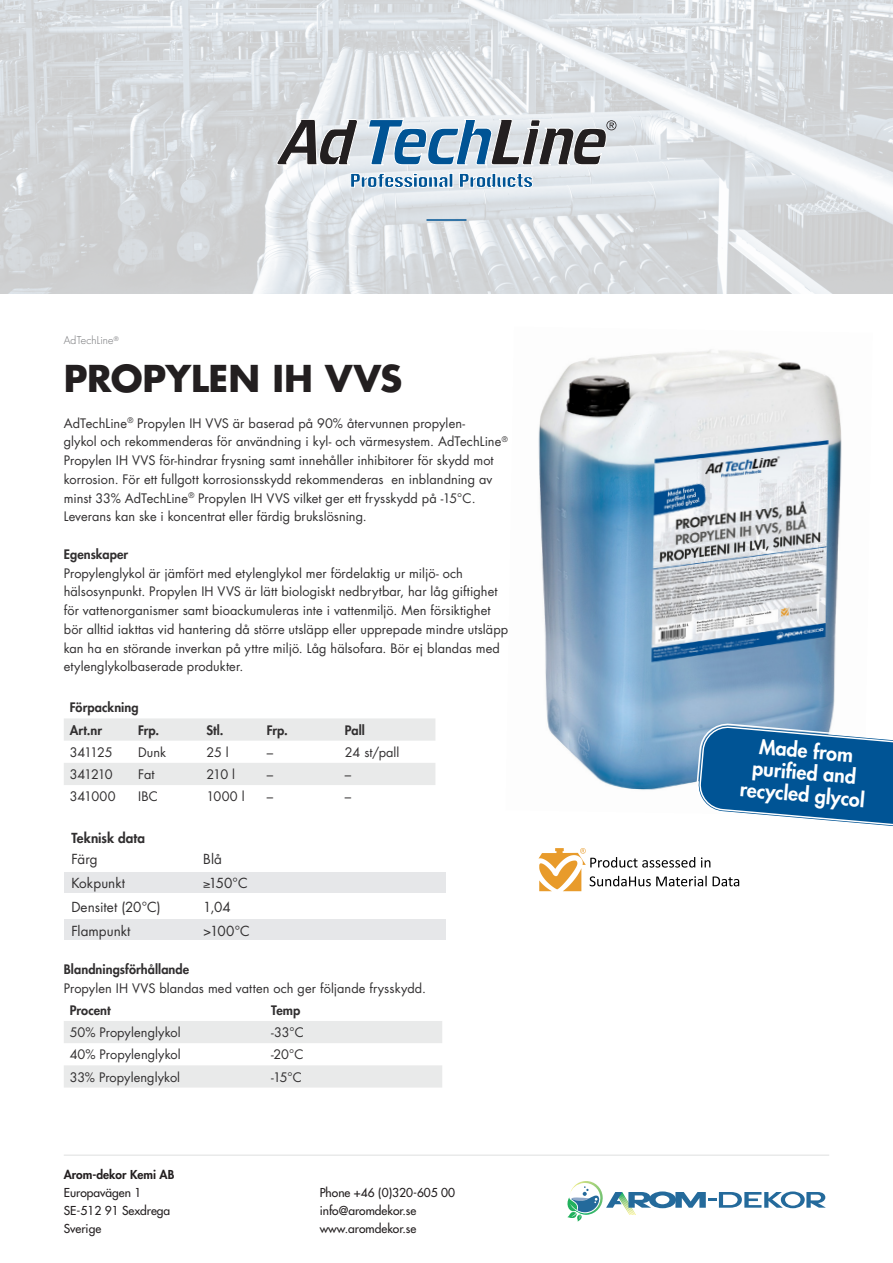
<style>
.page{position:relative;width:893px;height:1263px;background:#fff}
.page>*{position:absolute;margin:0;border:0;box-sizing:border-box;transform-origin:0 0}
.Produktrubrik{font:700 36px "Futura LT";letter-spacing:-.005em;color:#231f20}
.t1{font:800 19.65px/21.9px "Futura Std";color:#fff;text-align:center}
.Brödtext{font:13.5px "Futura LT";color:#312f30}
.Brödtext-2{font:800 13.5px "Futura LT";letter-spacing:.005em;color:#312f30}
.Brödtext-3{font:12.75px/18.8px "Futura LT";letter-spacing:.005em;color:#312f30}
.Brödtext-4{font:800 12.75px "Futura LT";letter-spacing:.005em;color:#312f30}
.t2{font:500 12px "Futura Std";color:#231f20}
.t3{font:800 12px "Futura Std";color:#231f20}
.Produktområde{font:300 10.5px "Futura LT";letter-spacing:.01em;color:#6c6d70}
</style>
<div class="page">
<div style="left:64px;top:873px;width:381px;height:20px;background:#e6e7e9"></div>
<div style="left:64px;top:919px;width:381px;height:21px;background:#e6e7e9"></div>
<svg style="left:0;top:0;width:893px;height:294px;background:#dadde0"></svg>
<svg style="left:276px;top:118px;width:340px;height:48px;background:#96a4b0"></svg>
<svg style="left:350px;top:173px;width:99px;height:15px"></svg>
<svg style="left:459px;top:173px;width:74px;height:15px"></svg>
<hr style="left:426px;top:219px;width:40px;height:2px;background:#005495">
<svg style="left:64px;top:718px;width:371px;height:67px"></svg>
<svg style="left:64px;top:1021px;width:378px;height:66px"></svg>
<hr style="left:64px;top:1154px;width:765px;height:2px;background:#e9eaea">
<svg style="left:567px;top:1181px;width:259px;height:40px"></svg>
<img style="left:538px;top:349px;width:304px;height:441px">
<svg style="left:694px;top:723px;width:199px;height:103px"></svg>
<svg style="left:538px;top:848px;width:201px;height:43px"></svg>
<p class="Produktområde" style="left:64px;top:334px;width:56px">AdTechLine<sup>®</sup></p>
<p class="Produktrubrik" style="left:64px;top:354px;width:340px">PROPYLEN IH VVS</p>
<p class="Brödtext-3" style="left:64px;top:414px;width:445px">AdTechLine<sup>®</sup> Propylen IH VVS är baserad på 90% återvunnen propylen-<br>glykol och rekommenderas för användning i kyl- och värmesystem. AdTechLine<sup>® </sup>Propylen IH VVS för-hindrar frysning samt innehåller inhibitorer för skydd mot korrosion. För ett fullgott korrosionsskydd rekommenderas en inblandning av minst 33% AdTechLine<sup>®</sup> Propylen IH VVS vilket ger ett frysskydd på -15°C.<br>Leverans kan ske i koncentrat eller färdig brukslösning.</p>
<p class="Brödtext-4" style="left:64px;top:546px;width:66px">Egenskaper</p>
<p class="Brödtext-3" style="left:64px;top:564px;width:446px">Propylenglykol är jämfört med etylenglykol mer fördelaktig ur miljö- och hälsosynpunkt. Propylen IH VVS är lätt biologiskt nedbrytbar, har låg giftighet för vattenorganismer samt bioackumuleras inte i vattenmiljö. Men försiktighet bör alltid iakttas vid hantering då större utsläpp eller upprepade mindre utsläpp kan ha en störande inverkan på yttre miljö. Låg hälsofara. Bör ej blandas med etylenglykolbaserade produkter.</p>
<p class="Brödtext-4" style="left:70px;top:699px;width:70px">Förpackning</p>
<p class="Brödtext-4" style="left:70px;top:721px;width:34px">Art.nr</p>
<p class="Brödtext-4" style="left:138px;top:721px;width:23px">Frp.</p>
<p class="Brödtext-4" style="left:206px;top:721px;width:19px">Stl.</p>
<p class="Brödtext-4" style="left:267px;top:721px;width:23px">Frp.</p>
<p class="Brödtext-4" style="left:345px;top:721px;width:21px">Pall</p>
<p class="Brödtext-3" style="left:70px;top:743px;width:44px">341125</p>
<p class="Brödtext-3" style="left:138px;top:743px;width:30px">Dunk</p>
<p class="Brödtext-3" style="left:206px;top:743px;width:24px">25 l</p>
<p class="Brödtext-3" style="left:267px;top:743px;width:8px">–</p>
<p class="Brödtext-3" style="left:345px;top:743px;width:56px">24 st/pall</p>
<p class="Brödtext-3" style="left:70px;top:765px;width:45px">341210</p>
<p class="Brödtext-3" style="left:138px;top:765px;width:18px">Fat</p>
<p class="Brödtext-3" style="left:206px;top:765px;width:30px">210 l</p>
<p class="Brödtext-3" style="left:267px;top:765px;width:8px">–</p>
<p class="Brödtext-3" style="left:345px;top:765px;width:8px">–</p>
<p class="Brödtext-3" style="left:70px;top:787px;width:47px">341000</p>
<p class="Brödtext-3" style="left:138px;top:787px;width:21px">IBC</p>
<p class="Brödtext-3" style="left:206px;top:787px;width:40px">1000 l</p>
<p class="Brödtext-3" style="left:267px;top:787px;width:8px">–</p>
<p class="Brödtext-3" style="left:345px;top:787px;width:8px">–</p>
<p class="Brödtext-2" style="left:71px;top:829px;width:75px">Teknisk data</p>
<p class="Brödtext" style="left:71px;top:851px;width:28px">Färg</p>
<p class="Brödtext" style="left:203px;top:851px;width:20px">Blå</p>
<p class="Brödtext" style="left:71px;top:875px;width:55px">Kokpunkt</p>
<p class="Brödtext" style="left:203px;top:875px;width:46px">≥150°C</p>
<p class="Brödtext" style="left:71px;top:899px;width:91px">Densitet (20°C)</p>
<p class="Brödtext" style="left:203px;top:899px;width:29px">1,04</p>
<p class="Brödtext" style="left:71px;top:923px;width:61px">Flampunkt</p>
<p class="Brödtext" style="left:203px;top:923px;width:48px">&gt;100°C</p>
<p class="Brödtext-4" style="left:64px;top:961px;width:127px">Blandningsförhållande</p>
<p class="Brödtext-3" style="left:64px;top:979px;width:364px">Propylen IH VVS blandas med vatten och ger följande frysskydd.</p>
<p class="Brödtext-4" style="left:70px;top:1002px;width:42px">Procent</p>
<p class="Brödtext-4" style="left:271px;top:1002px;width:31px">Temp</p>
<p class="Brödtext-3" style="left:70px;top:1023px;width:112px">50% Propylenglykol</p>
<p class="Brödtext-3" style="left:271px;top:1023px;width:34px">-33°C</p>
<p class="Brödtext-3" style="left:70px;top:1045px;width:112px">40% Propylenglykol</p>
<p class="Brödtext-3" style="left:271px;top:1045px;width:34px">-20°C</p>
<p class="Brödtext-3" style="left:70px;top:1068px;width:112px">33% Propylenglykol</p>
<p class="Brödtext-3" style="left:271px;top:1068px;width:32px">-15°C</p>
<p class="t3" style="left:64px;top:1167px;width:112px">Arom-dekor Kemi AB</p>
<p class="t2" style="left:64px;top:1185px;width:79px">Europavägen 1</p>
<p class="t2" style="left:64px;top:1203px;width:108px">SE-512 91 Sexdrega</p>
<p class="t2" style="left:64px;top:1221px;width:39px">Sverige</p>
<p class="t2" style="left:320px;top:1185px;width:137px">Phone +46 (0)320-605 00</p>
<p class="t2" style="left:320px;top:1203px;width:98px">info@aromdekor.se</p>
<p class="t2" style="left:320px;top:1221px;width:98px">www.aromdekor.se</p>
<p class="t1" style="left:745px;top:734px;width:127px;rotate:5deg">Made from purifi ed and recycled glycol</p>
</div>
